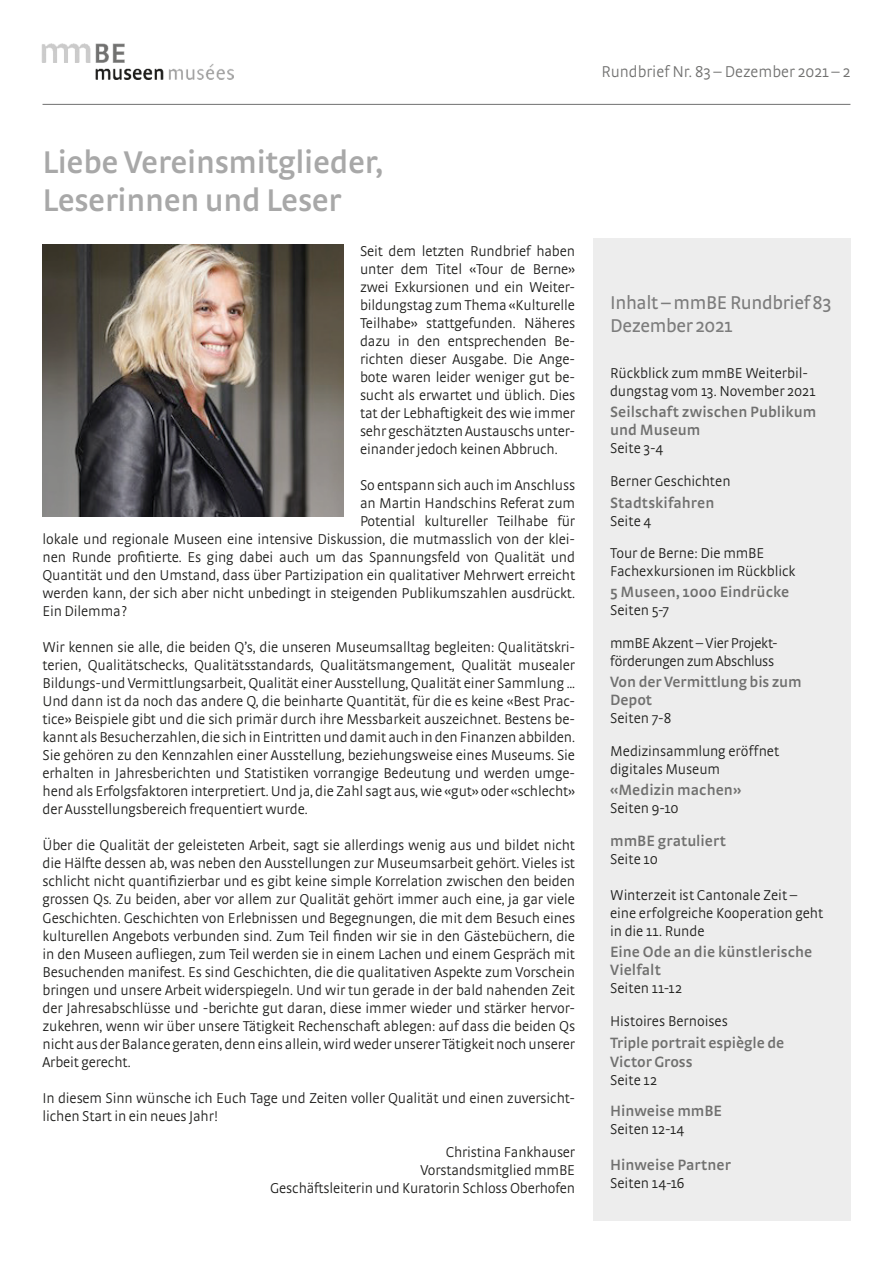
<style>
.page{position:relative;width:893px;height:1263px;background:#fff}
.page>*{position:absolute;margin:0;border:0;box-sizing:border-box;transform-origin:0 0}
.Titel{font:600 33px/38.1px "Strada";letter-spacing:-.01em;color:#a8a8a8}
.Titel-2{font:19.5px/23.4px "Strada";letter-spacing:-.02em;color:#7c7c7c}
.t1{font:300 16.5px "Strada";color:#70706f}
.Titel-3{font:600 15.75px/18px "Strada";color:#70706f}
.Titel-4{font:300 15px/18px "Strada";letter-spacing:-.01em;color:#1d1d1b}
.Titel-5{font:300 15px "Strada";letter-spacing:.01em;color:#1d1d1b}
</style>
<div class="page">
<hr style="left:43px;top:104px;width:807px;height:1px;background:#70706f">
<img style="left:42px;top:43px;width:191px;height:36px">
<div style="left:593px;top:238px;width:257px;height:982px;background:#ededed"></div>
<img style="left:43px;top:244px;width:300px;height:273px">
<p class="Titel" style="left:43px;top:142px;width:342px">Liebe Vereinsmitglieder,<br>Leserinnen und Leser</p>
<p class="Titel-4" style="left:360px;top:242px;width:217px;text-align:justify">Seit dem letzten Rundbrief haben unter dem Titel «Tour de Berne» zwei Exkursionen und ein Weiter&shy;bildungstag zum Thema «Kulturelle Teilhabe» stattgefunden. Näheres dazu in den entsprechenden Be&shy;richten dieser Ausgabe. Die Ange&shy;bote waren leider weniger gut be&shy;sucht als erwartet und üblich. Dies tat der Lebhaftigkeit des wie immer sehr geschätzten Austauschs unter&shy;einander jedoch keinen Abbruch.</p>
<p class="Titel-4" style="left:360px;top:476px;width:217px">So entspann sich auch im Anschluss</p>
<p class="Titel-4" style="left:360px;top:494px;width:217px">an Martin Handschins Referat zum</p>
<p class="Titel-4" style="left:360px;top:512px;width:217px">Potential kultureller Teilhabe für</p>
<p class="Titel-4" style="left:43px;top:530px;width:534px">lokale und regionale Museen eine intensive Diskussion, die mutmasslich von der klei-</p>
<p class="Titel-4" style="left:43px;top:548px;width:534px">nen Runde profitierte. Es ging dabei auch um das Spannungsfeld von Qualität und</p>
<p class="Titel-4" style="left:43px;top:566px;width:534px">Quantität und den Umstand, dass über Partizipation ein qualitativer Mehrwert erreicht</p>
<p class="Titel-4" style="left:43px;top:584px;width:534px">werden kann, der sich aber nicht unbedingt in steigenden Publikumszahlen ausdrückt.</p>
<p class="Titel-4" style="left:43px;top:602px;width:86px">Ein Dilemma?</p>
<p class="Titel-4" style="left:43px;top:638px;width:534px;text-align:justify">Wir kennen sie alle, die beiden Q’s, die unseren Museumsalltag begleiten: Qualitätskri&shy;terien, Qualitätschecks, Qualitätsstandards, Qualitätsmangement, Qualität musealer Bildungs-und Vermittlungsarbeit, Qualität einer Ausstellung, Qualität einer Sammlung ...<br>Und dann ist da noch das andere Q, die beinharte Quantität, für die es keine «Best Prac&shy;tice» Beispiele gibt und die sich primär durch ihre Messbarkeit auszeichnet. Bestens be&shy;kannt als Besucherzahlen, die sich in Eintritten und damit auch in den Finanzen abbilden.<br>Sie gehören zu den Kennzahlen einer Ausstellung, beziehungsweise eines Museums. Sie erhalten in Jahresberichten und Statistiken vorrangige Bedeutung und werden umge&shy;hend als Erfolgsfaktoren interpretiert. Und ja, die Zahl sagt aus, wie «gut» oder «schlecht» der Ausstellungsbereich frequentiert wurde.</p>
<p class="Titel-4" style="left:43px;top:836px;width:534px;text-align:justify">Über die Qualität der geleisteten Arbeit, sagt sie allerdings wenig aus und bildet nicht die Hälfte dessen ab, was neben den Ausstellungen zur Museumsarbeit gehört. Vieles ist schlicht nicht quantifizierbar und es gibt keine simple Korrelation zwischen den beiden grossen Qs. Zu beiden, aber vor allem zur Qualität gehört immer auch eine, ja gar viele Geschichten. Geschichten von Erlebnissen und Begegnungen, die mit dem Besuch eines kulturellen Angebots verbunden sind. Zum Teil finden wir sie in den Gästebüchern, die in den Museen aufliegen, zum Teil werden sie in einem Lachen und einem Gespräch mit Besuchenden manifest. Es sind Geschichten, die die qualitativen Aspekte zum Vorschein bringen und unsere Arbeit widerspiegeln. Und wir tun gerade in der bald nahenden Zeit der Jahresabschlüsse und -berichte gut daran, diese immer wieder und stärker hervor&shy;zukehren, wenn wir über unsere Tätigkeit Rechenschaft ablegen: auf dass die beiden Qs nicht aus der Balance geraten, denn eins allein, wird weder unserer Tätigkeit noch unserer Arbeit gerecht.</p>
<p class="Titel-4" style="left:43px;top:1088px;width:534px">In diesem Sinn wünsche ich Euch Tage und Zeiten voller Qualität und einen zuversicht&shy;lichen Start in ein neues Jahr!</p>
<p class="Titel-4" style="left:446px;top:1142px;width:131px">Christina Fankhauser</p>
<p class="Titel-4" style="left:420px;top:1160px;width:156px">Vorstandsmitglied mmBE</p>
<p class="Titel-4" style="left:270px;top:1178px;width:307px">Geschäftsleiterin und Kuratorin Schloss Oberhofen</p>
<p class="t1" style="left:601px;top:62px;width:251px">Rundbrief Nr. 83 – Dezember 2021 – 2</p>
<p class="Titel-2" style="left:610px;top:291px;width:223px">Inhalt – mmBE Rundbrief 83<br>Dezember 2021</p>
<p class="Titel-4" style="left:610px;top:364px;width:207px">Rückblick zum mmBE Weiterbil&shy;dungstag vom 13. November 2021</p>
<p class="Titel-3" style="left:610px;top:402px;width:208px">Seilschaft zwischen Publikum und Museum</p>
<p class="Titel-4" style="left:610px;top:439px;width:55px">Seite 3-4</p>
<p class="Titel-4" style="left:610px;top:472px;width:122px">Berner Geschichten</p>
<p class="Titel-3" style="left:610px;top:493px;width:106px">Stadtskifahren</p>
<p class="Titel-4" style="left:610px;top:512px;width:43px">Seite 4</p>
<p class="Titel-4" style="left:610px;top:544px;width:187px">Tour de Berne: Die mmBE<br>Fachexkursionen im Rückblick</p>
<p class="Titel-3" style="left:610px;top:582px;width:181px">5 Museen, 1000 Eindrücke</p>
<p class="Titel-4" style="left:610px;top:601px;width:60px">Seiten 5-7</p>
<p class="Titel-4" style="left:610px;top:634px;width:169px">mmBE Akzent – Vier Projekt&shy;förderungen zum Abschluss</p>
<p class="Titel-3" style="left:610px;top:672px;width:193px">Von der Vermittlung bis zum<br>Depot</p>
<p class="Titel-4" style="left:610px;top:709px;width:63px">Seiten 7-8</p>
<p class="Titel-4" style="left:610px;top:742px;width:171px">Medizinsammlung eröffnet</p>
<p class="Titel-4" style="left:610px;top:760px;width:111px">digitales Museum</p>
<p class="Titel-3" style="left:610px;top:780px;width:133px">«Medizin machen»</p>
<p class="Titel-4" style="left:610px;top:799px;width:70px">Seiten 9-10</p>
<p class="Titel-3" style="left:610px;top:831px;width:117px">mmBE gratuliert</p>
<p class="Titel-4" style="left:610px;top:850px;width:49px">Seite 10</p>
<p class="Titel-4" style="left:610px;top:886px;width:189px">Winterzeit ist Cantonale Zeit –</p>
<p class="Titel-4" style="left:610px;top:904px;width:215px">eine erfolgreiche Kooperation geht in die 11. Runde</p>
<p class="Titel-3" style="left:610px;top:942px;width:204px">Eine Ode an die künstlerische<br>Vielfalt</p>
<p class="Titel-5" style="left:610px;top:980px;width:73px">Seiten 11-12</p>
<p class="Titel-4" style="left:610px;top:1012px;width:119px">Histoires Bernoises</p>
<p class="Titel-3" style="left:610px;top:1033px;width:176px;line-height:18.9px">Triple portrait espiègle de<br>Victor Gross</p>
<p class="Titel-4" style="left:610px;top:1071px;width:48px">Seite 12</p>
<p class="Titel-3" style="left:610px;top:1101px;width:114px">Hinweise mmBE</p>
<p class="Titel-5" style="left:610px;top:1121px;width:76px">Seiten 12-14</p>
<p class="Titel-3" style="left:610px;top:1155px;width:122px">Hinweise Partner</p>
<p class="Titel-5" style="left:610px;top:1175px;width:76px">Seiten 14-16</p>
</div>
